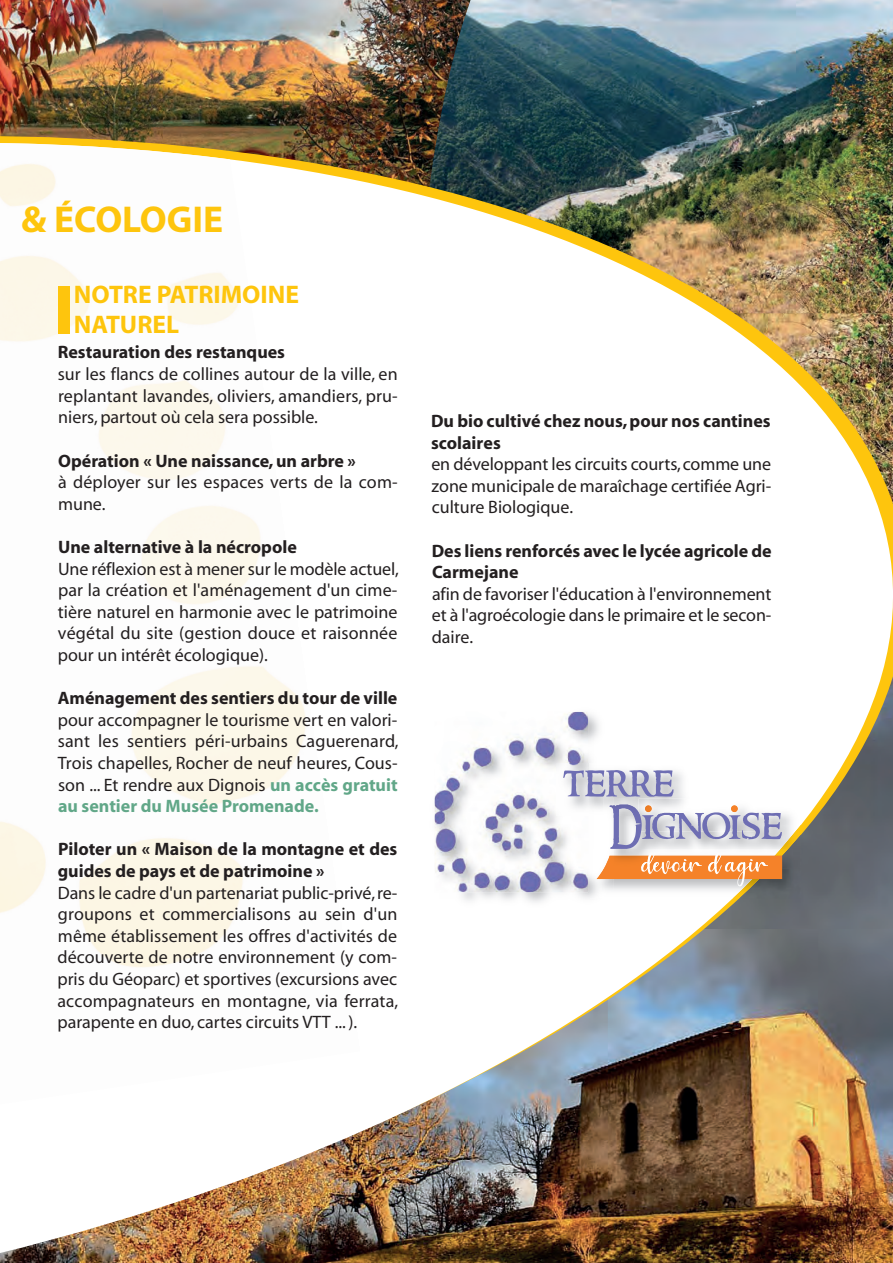
<style>
.page{position:relative;width:893px;height:1263px;background:#fff}
.page>*{position:absolute;margin:0;border:0;box-sizing:border-box;transform-origin:0 0}
.t1{font:700 37.5px "Myriad";color:#fec50d}
.t2{font:700 25.5px/30.6px "Myriad";color:#fec50d}
.t3{font:18px/21.6px "Myriad";color:#231f20;text-align:justify}
.t4{font:700 18px/21.6px "Myriad";color:#231f20}
.s1{font-weight:700;color:#61a788}
</style>
<div class="page">
<img style="left:475px;top:0;width:418px;height:64px">
<img style="left:0;top:0;width:475px;height:64px">
<img style="left:0;top:71px;width:893px;height:1192px">
<img style="left:0;top:143px;width:361px;height:964px">
<div style="left:58px;top:286px;width:11px;height:48px;background:#fec50d"></div>
<img style="left:782px;top:868px;width:19px;height:30px">
<img style="left:774px;top:886px;width:8px;height:12px">
<img style="left:614px;top:886px;width:160px;height:12px">
<img style="left:428px;top:703px;width:186px;height:231px">
<img style="left:590px;top:849px;width:24px;height:49px">
<img style="left:435px;top:712px;width:153px;height:180px">
<img style="left:757px;top:798px;width:44px;height:51px">
<img style="left:693px;top:798px;width:64px;height:6px">
<img style="left:782px;top:849px;width:19px;height:19px">
<img style="left:782px;top:849px;width:6px;height:7px">
<img style="left:603px;top:763px;width:90px;height:35px">
<img style="left:556px;top:763px;width:47px;height:53px">
<img style="left:614px;top:798px;width:24px;height:6px">
<img style="left:638px;top:798px;width:55px;height:6px">
<img style="left:603px;top:798px;width:11px;height:6px">
<svg style="left:597px;top:804px;width:185px;height:82px"></svg>
<img style="left:610px;top:804px;width:30px;height:12px">
<svg style="left:563px;top:770px;width:111px;height:27px;background:#b0b0cd"></svg>
<h1 class="t1" style="left:21px;top:205px;width:203px">&amp; ÉCOLOGIE</h1>
<h2 class="t2" style="left:74px;top:281px;width:227px">NOTRE PATRIMOINE<br>NATUREL</h2>
<p class="t4" style="left:58px;top:343px;width:229px">Restauration des restanques</p>
<p class="t3" style="left:58px;top:365px;width:341px">sur les flancs de collines autour de la ville, en replantant lavandes, oliviers, amandiers, pru&shy;niers, partout où cela sera possible.</p>
<p class="t4" style="left:58px;top:451px;width:299px">Opération « Une naissance, un arbre »</p>
<p class="t3" style="left:58px;top:473px;width:341px">à déployer sur les espaces verts de la com&shy;mune.</p>
<p class="t4" style="left:58px;top:538px;width:240px">Une alternative à la nécropole</p>
<p class="t3" style="left:58px;top:559px;width:343px">Une réflexion est à mener sur le modèle actuel, par la création et l'aménagement d'un cime&shy;tière naturel en harmonie avec le patrimoine végétal du site (gestion douce et raisonnée pour un intérêt écologique).</p>
<p class="t4" style="left:58px;top:689px;width:341px">Aménagement des sentiers du tour de ville</p>
<p class="t3" style="left:58px;top:710px;width:342px">pour accompagner le tourisme vert en valori&shy;sant les sentiers péri-urbains Caguerenard, Trois chapelles, Rocher de neuf heures, Cous&shy;son ... Et rendre aux Dignois <span class="s1">un accès gratuit au sentier du Musée Promenade.</span></p>
<p class="t4" style="left:58px;top:840px;width:341px">Piloter un « Maison de la montagne et des guides de pays et de patrimoine »</p>
<p class="t3" style="left:57px;top:883px;width:342px">Dans le cadre d'un partenariat public-privé, re&shy;groupons et commer cialisons au sein d'un même établissement les offres d'activités de découverte de notre environnement (y com&shy;pris du Géoparc) et sportives (excursions avec accompagnateurs en montagne, via ferrata, parapente en duo, cartes circuits VTT ... ).</p>
<p class="t4" style="left:431px;top:412px;width:341px">Du bio cultivé chez nous, pour nos cantines scolaires</p>
<p class="t3" style="left:431px;top:455px;width:341px">en développant les circuits courts, comme une zone municipale de maraîchage certifiée Agri&shy;culture Biologique.</p>
<p class="t4" style="left:432px;top:541px;width:341px">Des liens renforcés avec le lycée agricole de<br>Carmejane</p>
<p class="t3" style="left:432px;top:584px;width:341px">afin de favoriser l'éducation à l'environnement et à l'agroécologie dans le primaire et le secon&shy;daire.</p>
</div>
